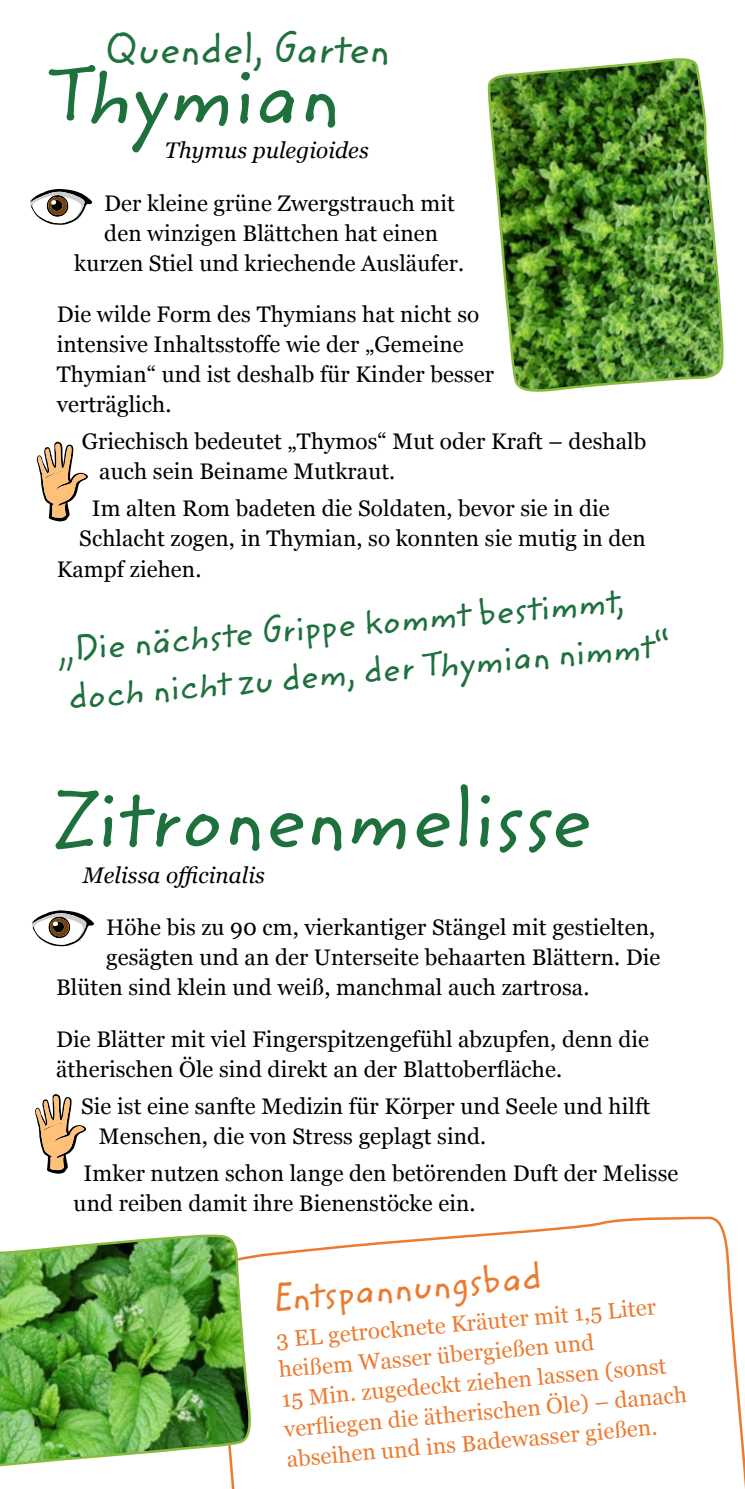
<style>
.page{position:relative;width:745px;height:1489px;background:#fff}
.page>*{position:absolute;margin:0;border:0;box-sizing:border-box;transform-origin:0 0}
.t1{font:82.5px "Zemke Hand ITC Std";letter-spacing:.005em;color:#1e703d}
.t2{font:41.25px "Zemke Hand ITC Std";letter-spacing:.005em;color:#1e703d}
.t3{font:37.5px "Zemke Hand ITC Std";color:#ec7b30}
.t4{font:36px/48px "Zemke Hand ITC Std";color:#1e703d}
.t5{font:22.5px/30px "Georgia";letter-spacing:.005em;color:#000}
.t6{font:22.5px/30px "Georgia";color:#ec7b30}
.t7{font:italic 22.5px "Georgia";letter-spacing:.005em;color:#000}
</style>
<div class="page">
<svg style="left:230px;top:1216px;width:514px;height:272px"></svg>
<img style="left:487px;top:58px;width:235px;height:334px">
<img style="left:0;top:1232px;width:252px;height:240px">
<svg style="left:30px;top:189px;width:62px;height:36px"></svg>
<svg style="left:32px;top:910px;width:62px;height:36px"></svg>
<svg style="left:37px;top:441px;width:51px;height:80px"></svg>
<svg style="left:35px;top:1094px;width:51px;height:79px"></svg>
<h2 class="t2" style="left:104px;top:20px;width:287px">Quendel, Garten</h2>
<h1 class="t1" style="left:48px;top:37px;width:294px">Thymian</h1>
<p class="t7" style="left:165px;top:134px;width:205px">Thymus pulegioides</p>
<p class="t5" style="left:104px;top:187px;width:352px">Der kleine grüne Zwergstrauch mit</p>
<p class="t5" style="left:104px;top:217px;width:335px">den winzigen Blättchen hat einen</p>
<p class="t5" style="left:74px;top:247px;width:391px">kurzen Stiel und kriechende Ausläufer.</p>
<p class="t5" style="left:57px;top:298px;width:438px">Die wilde Form des Thymians hat nicht so intensive Inhaltsstoffe wie der „Gemeine Thymian“ und ist deshalb für Kinder besser verträglich.</p>
<p class="t5" style="left:99px;top:425px;width:548px;text-indent:-18px">Griechisch bedeutet „Thymos“ Mut oder Kraft – deshalb auch sein Beiname Mutkraut.</p>
<p class="t5" style="left:92px;top:493px;width:519px">Im alten Rom badeten die Soldaten, bevor sie in die</p>
<p class="t5" style="left:79px;top:523px;width:567px">Schlacht zogen, in Thymian, so konnten sie mutig in den</p>
<p class="t5" style="left:57px;top:553px;width:146px">Kampf ziehen.</p>
<h3 class="t4" style="left:56px;top:627px;width:611px;rotate:-5deg">„Die nächste Grippe kommt bestimmt, doch nicht zu dem, der Thymian nimmt“</h3>
<h1 class="t1" style="left:53px;top:760px;width:541px">Zitronenmelisse</h1>
<p class="t7" style="left:83px;top:858px;width:183px">Melissa officinalis</p>
<p class="t5" style="left:106px;top:911px;width:550px">Höhe bis zu 90 cm, vierkantiger Stängel mit gestielten,</p>
<p class="t5" style="left:106px;top:941px;width:555px">gesägten und an der Unterseite behaarten Blättern. Die</p>
<p class="t5" style="left:56px;top:971px;width:534px">Blüten sind klein und weiß, manchmal auch zartrosa.</p>
<p class="t5" style="left:56px;top:1022px;width:594px">Die Blätter mit viel Fingerspitzengefühl abzupfen, denn die ätherischen Öle sind direkt an der Blattoberfläche.</p>
<p class="t5" style="left:99px;top:1089px;width:552px;text-indent:-18px">Sie ist eine sanfte Medizin für Körper und Seele und hilft<br>Menschen, die von Stress geplagt sind.</p>
<p class="t5" style="left:74px;top:1157px;width:606px;text-indent:10px">Imker nutzen schon lange den betörenden Duft der Melisse und reiben damit ihre Bienenstöcke ein.</p>
<h3 class="t3" style="left:270px;top:1271px;width:271px;rotate:-5deg">Entspannungsbad</h3>
<p class="t6" style="left:274px;top:1323px;width:405px;rotate:-5deg">3 EL getrocknete Kräuter mit 1,5 Liter heißem Wasser übergießen und<br>15 Min. zugedeckt ziehen lassen (sonst verfl iegen die ätherischen Öle) – danach abseihen und ins Badewasser gießen.</p>
</div>
